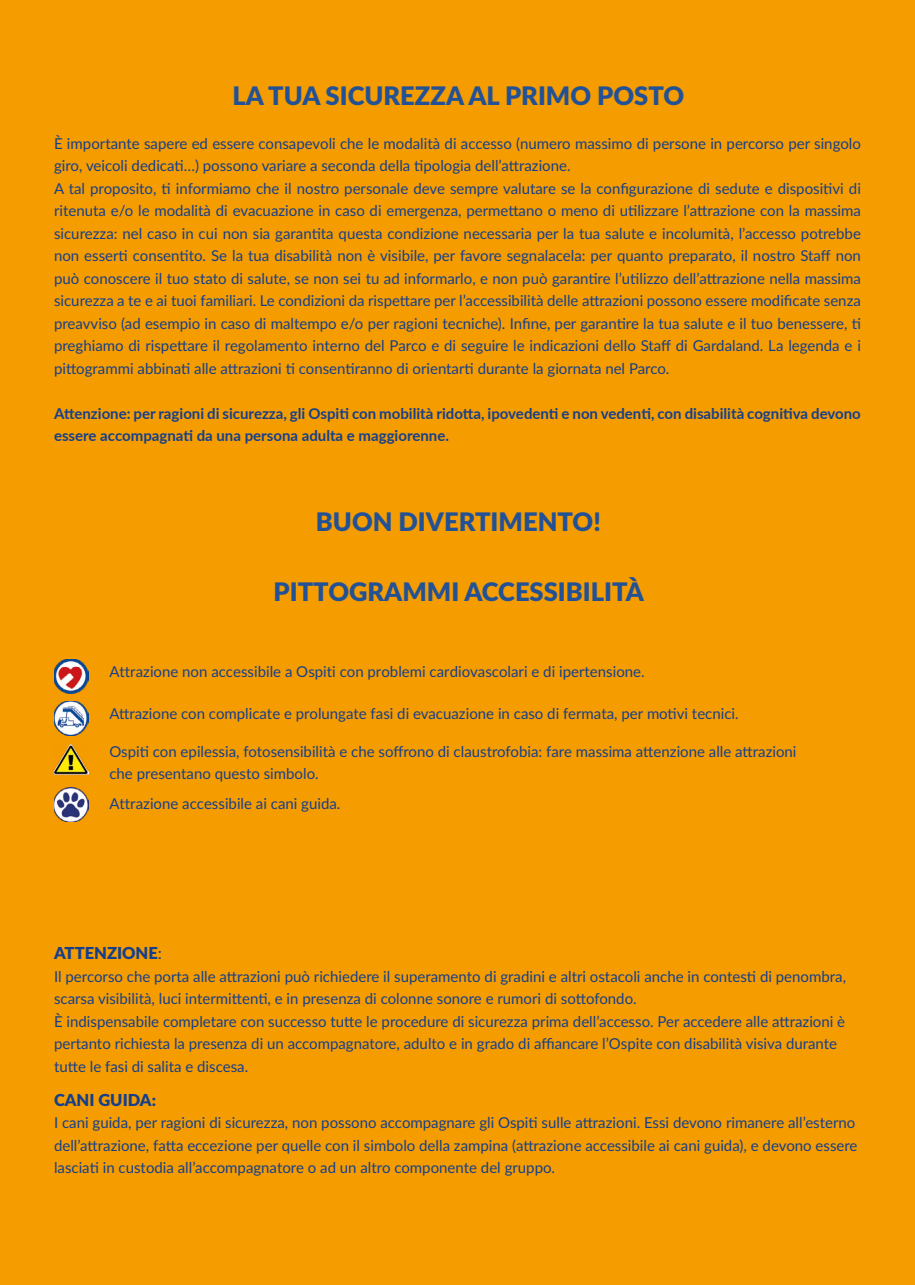
<style>
.page{position:relative;width:915px;height:1285px;background:#fff}
.page>*{position:absolute;margin:0;border:0;box-sizing:border-box;transform-origin:0 0}
.t1{font:900 25.5px "Lato";color:#235196}
.t2{font:900 16.5px "Lato";color:#163f8b}
.t3{font:15px/22.5px "Lato";color:#163f8b}
.t4{font:700 15px/22.5px "Lato";color:#163f8b}
.s1{font-weight:400}
</style>
<div class="page">
<div style="left:0;top:0;width:914px;height:1284px;background:#f59c00"></div>
<img style="left:54px;top:659px;width:34px;height:34px">
<img style="left:54px;top:701px;width:34px;height:34px">
<img style="left:54px;top:744px;width:34px;height:31px">
<img style="left:54px;top:787px;width:34px;height:34px">
<h2 class="t1" style="left:232px;top:77px;width:453px">LA TUA SICUREZZA AL PRIMO POSTO</h2>
<p class="t3" style="left:54px;top:131px;width:808px">È importante sapere ed essere consapevoli che le modalità di accesso (numero massimo di persone in percorso per singolo giro, veicoli dedicati…) possono variare a seconda della tipologia dell’attrazione.<br>A tal proposito, ti informiamo che il nostro personale deve sempre valutare se la configurazione di sedute e dispositivi di ritenuta e/o le modalità di evacuazione in caso di emergenza, permettano o meno di utilizzare l’attrazione con la massima sicurezza: nel caso in cui non sia garantita questa condizione necessaria per la tua salute e incolumità, l’accesso potrebbe non esserti consentito. Se la tua disabilità non è visibile, per favore segnalacela: per quanto preparato, il nostro Staff non può conoscere il tuo stato di salute, se non sei tu ad informarlo, e non può garantire l’utilizzo dell’attrazione nella massima sicurezza a te e ai tuoi familiari. Le condizioni da rispettare per l’accessibilità delle attrazioni possono essere modificate senza preavviso (ad esempio in caso di maltempo e/o per ragioni tecniche). Infine, per garantire la tua salute e il tuo benessere, ti preghiamo di rispettare il regolamento interno del Parco e di seguire le indicazioni dello Staff di Gardaland. La legenda e i pittogrammi abbinati alle attrazioni ti consentiranno di orientarti durante la giornata nel Parco.</p>
<p class="t4" style="left:54px;top:401px;width:808px">Attenzione: per ragioni di sicurezza, gli Ospiti con mobilità ridotta, ipovedenti e non vedenti, con disabilità cognitiva devono essere accompagnati da una persona adulta e maggiorenne.</p>
<p class="t1" style="left:316px;top:502px;width:286px">BUON DIVERTIMENTO!</p>
<h2 class="t1" style="left:273px;top:572px;width:372px">PITTOGRAMMI ACCESSIBILITÀ</h2>
<p class="t3" style="left:109px;top:659px;width:536px">Attrazione non accessibile a Ospiti con problemi cardiovascolari e di ipertensione.</p>
<p class="t3" style="left:109px;top:701px;width:630px">Attrazione con complicate e prolungate fasi di evacuazione in caso di fermata, per motivi tecnici.</p>
<p class="t3" style="left:109px;top:739px;width:688px">Ospiti con epilessia, fotosensibilità e che soffrono di claustrofobia: fare massima attenzione alle attrazioni che presentano questo simbolo.</p>
<p class="t3" style="left:109px;top:791px;width:232px">Attrazione accessibile ai cani guida.</p>
<h3 class="t2" style="left:54px;top:940px;width:109px">ATTENZIONE<span class="s1">:</span></h3>
<p class="t3" style="left:54px;top:964px;width:793px">Il percorso che porta alle attrazioni può richiedere il superamento di gradini e altri ostacoli anche in contesti di penombra, scarsa visibilità, luci intermittenti, e in presenza di colonne sonore e rumori di sottofondo.<br>È indispensabile completare con successo tutte le procedure di sicurezza prima dell’accesso. Per accedere alle attrazioni è pertanto richiesta la presenza di un accompagnatore, adulto e in grado di affiancare l’Ospite con disabilità visiva durante tutte le fasi di salita e discesa.</p>
<h3 class="t2" style="left:54px;top:1087px;width:103px">CANI GUIDA:</h3>
<p class="t3" style="left:54px;top:1110px;width:804px">I cani guida, per ragioni di sicurezza, non possono accompagnare gli Ospiti sulle attrazioni. Essi devono rimanere all’esterno dell’attrazione, fatta eccezione per quelle con il simbolo della zampina (attrazione accessibile ai cani guida), e devono essere lasciati in custodia all’accompagnatore o ad un altro componente del gruppo.</p>
</div>
